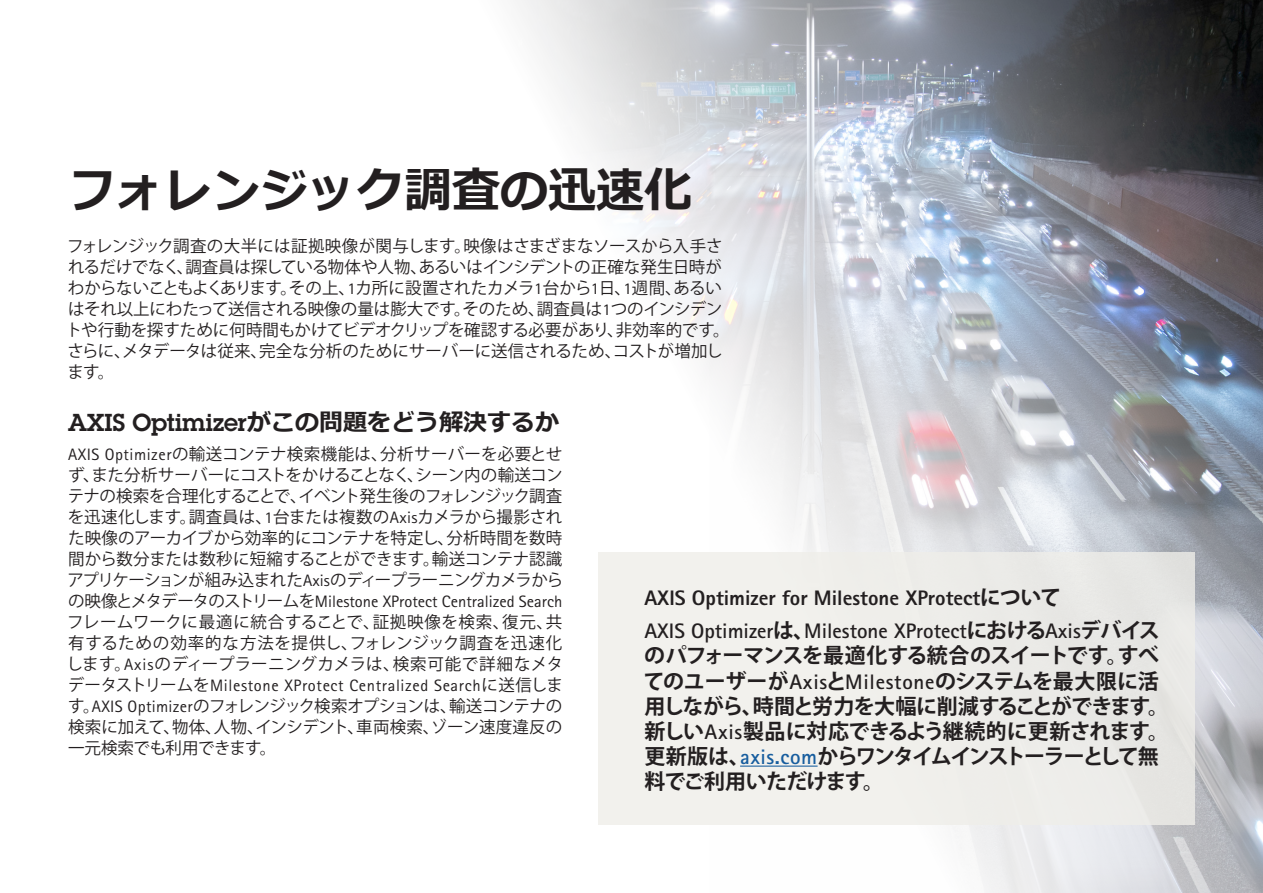
<style>
.page{position:relative;width:1263px;height:893px;background:#fff}
.page>*{position:absolute;margin:0;border:0;box-sizing:border-box;transform-origin:0 0}
.t1{font:700 48px "Meiryo";color:#231f20}
.t2{font:600 24px "Lubalin Graph ECG";color:#231f20}
.t3{font:700 21px/25.2px "Koz Go Pro";letter-spacing:-.04em;color:#231f20}
.t4{font:800 21px "Rotis Sans Serif Pro";color:#231f20}
.t5{font:16.5px/21px "Koz Go Pro";letter-spacing:-.015em;color:#231f20}
.s1{font-family:"Rotis Sans Serif Pro"}
.s2{font-family:"Meiryo";font-weight:700}
.s3{font-family:"Koz Go Pro";font-weight:700}
.s4{font-family:"Rotis Sans Serif Pro";color:#175d9e}
</style>
<div class="page">
<img style="left:515px;top:0;width:748px;height:893px">
<div style="left:598px;top:552px;width:597px;height:273px;background:#efeee9"></div>
<hr style="left:740px;top:766px;width:78px;height:1px;background:#175d9e">
<p class="t1" style="left:68px;top:157px;width:626px">フォレンジック調査の迅速化</p>
<p class="t5" style="left:66px;top:236px;width:666px">フォレンジック調査の大半には証拠映像が関与します。映像はさまざまなソースから入手されるだけでなく、調査員は探している物体や人物、あるいはインシデントの正確な発生日時がわからないこともよくあります。その上、<span class="s1">1</span>カ所に設置されたカメラ<span class="s1">1</span>台から<span class="s1">1</span>日、<span class="s1">1</span>週間、あるいはそれ以上にわたって送信される映像の量は膨大です。そのため、調査員は<span class="s1">1</span>つのインシデントや行動を探すために何時間もかけてビデオクリップを確認する必要があり、非効率的です。さらに、メタデータは従来、完全な分析のためにサーバーに送信されるため、コストが増加します。</p>
<p class="t2" style="left:68px;top:406px;width:493px">AXIS Optimizer<span class="s2">がこの問題をどう解決するか</span></p>
<p class="t5" style="left:66px;top:444px;width:498px;text-align:justify"><span class="s1">AXIS Optimizer</span>の輸送コンテナ検索機能は、分析サーバーを必要とせず、また分析サーバーにコストをかけることなく、シーン内の輸送コンテナの検索を合理化することで、イベント発生後のフォレンジック調査を迅速化します。調査員は、<span class="s1">1</span>台または複数の<span class="s1">Axis</span>カメラから撮影された映像のアーカイブから効率的にコンテナを特定し、分析時間を数時間から数分または数秒に短縮することができます。輸送コンテナ認識アプリケーションが組み込まれた<span class="s1">Axis</span>のディープラーニングカメラからの映像とメタデータのストリームを<span class="s1">Milestone XProtect Centralized Search</span>フレームワークに最適に統合することで、証拠映像を検索、復元、共有するための効率的な方法を提供し、フォレンジック調査を迅速化します。<span class="s1">Axis</span>のディープラーニングカメラは、検索可能で詳細なメタデータストリームを<span class="s1">Milestone XProtect Centralized Search</span>に送信します。<span class="s1">AXIS Optimizer</span>のフォレンジック検索オプションは、輸送コンテナの検索に加えて、物体、人物、インシデント、車両検索、ゾーン速度違反の一元検索でも利用できます。</p>
<p class="t4" style="left:644px;top:584px;width:418px">AXIS Optimizer for Milestone XProtect<span class="s3">について</span></p>
<p class="t3" style="left:643px;top:619px;width:527px"><span class="s1">AXIS Optimizer</span>は、<span class="s1">Milestone XProtect</span>における<span class="s1">Axis</span>デバイスのパフォーマンスを最適化する統合のスイートです。すべてのユーザーが<span class="s1">Axis</span>と<span class="s1">Milestone</span>のシステムを最大限に活用しながら、時間と労力を大幅に削減することができます。新しい<span class="s1">Axis</span>製品に対応できるよう継続的に更新されます。更新版は、<span class="s4">axis.com</span>からワンタイムインストーラーとして無料でご利用いただけます。</p>
</div>
